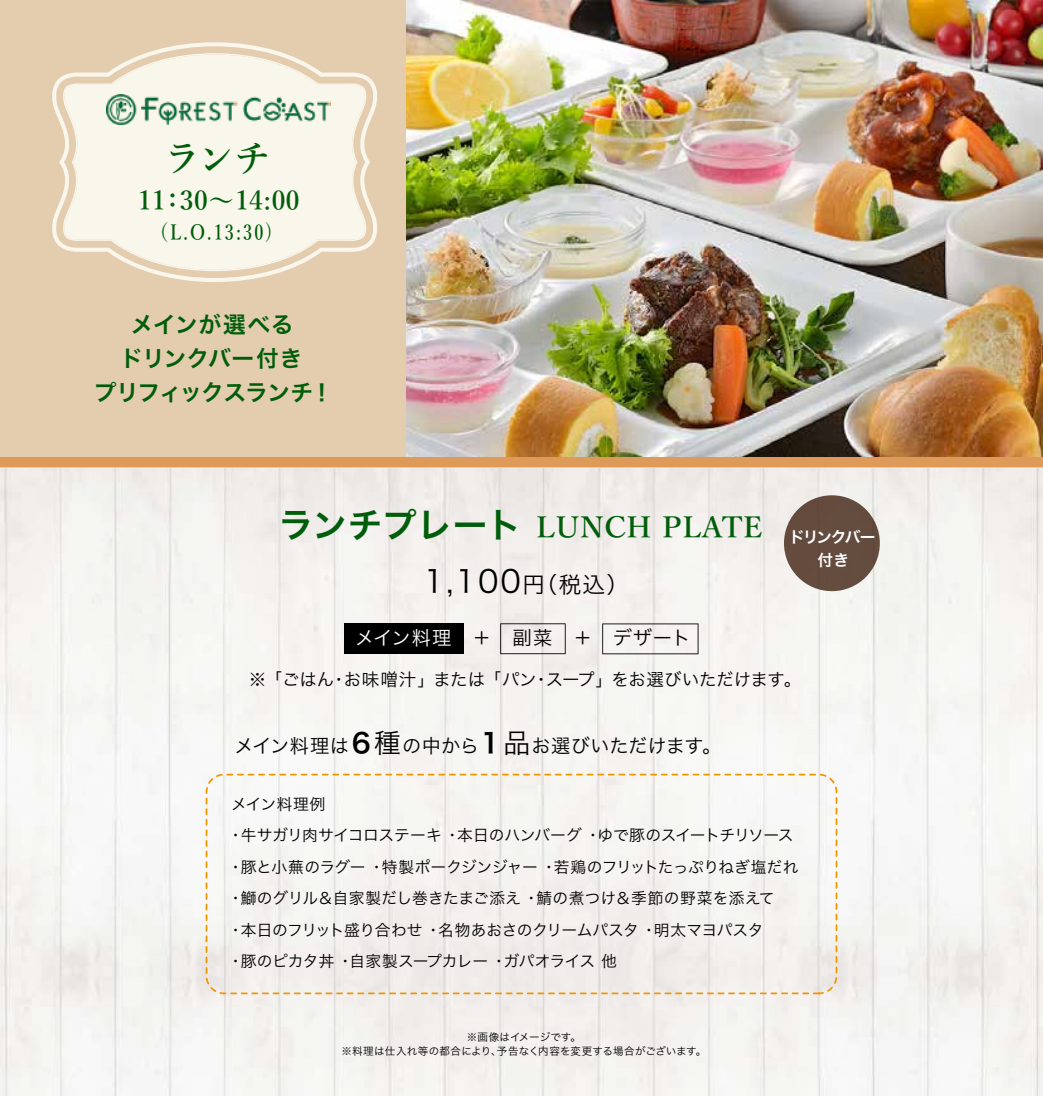
<style>
.page{position:relative;width:1043px;height:1096px;background:#fff}
.page>*{position:absolute;margin:0;border:0;box-sizing:border-box;transform-origin:0 0}
.t1{font:600 36.75px "Yu Min";color:#005d0a}
.t2{font:31.15px "Hira Kaku Pro W3";color:#000}
.t3{font:600 28.88px "Yu Min";letter-spacing:.02em;color:#005d0a}
.t4{font:600 26.25px "Yu Min";letter-spacing:.02em;color:#005d0a}
.t5{font:22.75px/34.3px "Hira Kaku Pro W6";letter-spacing:-.015em;color:#005d0a;text-align:center}
.t6{font:600 20.82px "Yu Min";color:#005d0a;scale:.83 1}
.t7{font:19.25px "Hira Kaku Pro W3";letter-spacing:.01em;color:#000}
.t8{font:19.25px "Hira Kaku Pro W3";letter-spacing:.035em;color:#000}
.t9{font:17.5px "Hira Kaku Pro W3";letter-spacing:-.01em;color:#000}
.t10{font:15.75px/31.5px "Hira Kaku Pro W3";letter-spacing:-.02em;color:#000}
.t11{font:15.75px/22.1px "Hira Kaku Pro W6";letter-spacing:-.105em;color:#fff;text-align:center}
.t12{font:10.5px/14px "Hira Kaku Pro W3";letter-spacing:.02em;color:#000;text-align:center}
.s1{font-family:"Hira Kaku Pro W6";font-weight:400;font-size:34.65px}
.s2{font-size:22.57px}
.s3{color:#fff}
.s4{font-family:"Hira Kaku Pro W6";font-size:26.95px}
.s5{font-size:26.95px}
</style>
<div class="page">
<img style="left:0;top:467px;width:1043px;height:629px">
<div style="left:0;top:0;width:1043px;height:467px;background:#e4ccaf"></div>
<svg style="left:52px;top:42px;width:325px;height:240px"></svg>
<svg style="left:63px;top:53px;width:303px;height:218px"></svg>
<svg style="left:64px;top:55px;width:301px;height:215px;background:#f5efe2"></svg>
<img style="left:406px;top:0;width:637px;height:458px">
<div style="left:0;top:458px;width:1043px;height:9px;background:#dd9a59"></div>
<img style="left:106px;top:94px;width:225px;height:30px">
<div style="left:784px;top:495px;width:96px;height:96px;background:#644c3e;border-radius:50%"></div>
<div style="left:344px;top:623px;width:120px;height:31px;background:#000"></div>
<svg style="left:500px;top:623px;width:66px;height:31px"></svg>
<svg style="left:602px;top:623px;width:97px;height:31px"></svg>
<div style="left:206px;top:774px;width:631px;height:220px;border:2px dashed #f29600;border-radius:18px"></div>
<h1 class="t1" style="left:164px;top:138px;width:108px">ランチ</h1>
<h3 class="t4" style="left:138px;top:186px;width:163px">11：30～14:00</h3>
<h3 class="t6" style="left:151px;top:220px;width:148px">（L.O.13:30)</h3>
<h3 class="t5" style="left:94px;top:306px;width:241px">メインが選べる<br>ドリンクバー付き<br>プリフィックスランチ！</h3>
<h3 class="t3" style="left:279px;top:511px;width:485px"><span class="s1">ランチプレート</span> LUNCH PLATE</h3>
<h2 class="t2" style="left:424px;top:553px;width:207px">1,100<span class="s2">円（税込）</span></h2>
<p class="t8" style="left:355px;top:621px;width:337px"><span class="s3">メイン料理</span>　＋　副菜　＋　デザート</p>
<p class="t11" style="left:789px;top:526px;width:88px">ドリンクバー付き</p>
<p class="t9" style="left:249px;top:664px;width:554px">※ 「ごはん・お味噌汁」または 「パン・スープ」をお選びいただけます。</p>
<p class="t7" style="left:234px;top:728px;width:489px">メイン料理は<span class="s4">６</span><span class="s5">種</span>の中から<span class="s4">１</span><span class="s5">品</span>お選びいただけます。</p>
<p class="t10" style="left:228px;top:787px;width:572px">メイン料理例<br>・牛サガリ肉サイコロステーキ ・本日のハンバーグ ・ゆで豚のスイートチリソース・豚と小蕪のラグー ・特製ポークジンジャー ・若鶏のフリットたっぷりねぎ塩だれ・鰤のグリル＆自家製だし巻きたまご添え ・鯖の煮つけ＆季節の野菜を添えて<br>・本日のフリット盛り合わせ ・名物あおさのクリームパスタ ・明太マヨパスタ<br>・豚のピカタ丼 ・自家製スープカレー ・ガパオライス 他</p>
<p class="t12" style="left:341px;top:1029px;width:366px">※画像はイメージです。<br>※料理は仕入れ等の都合により、予告なく内容を変更する場合がございます。</p>
</div>
